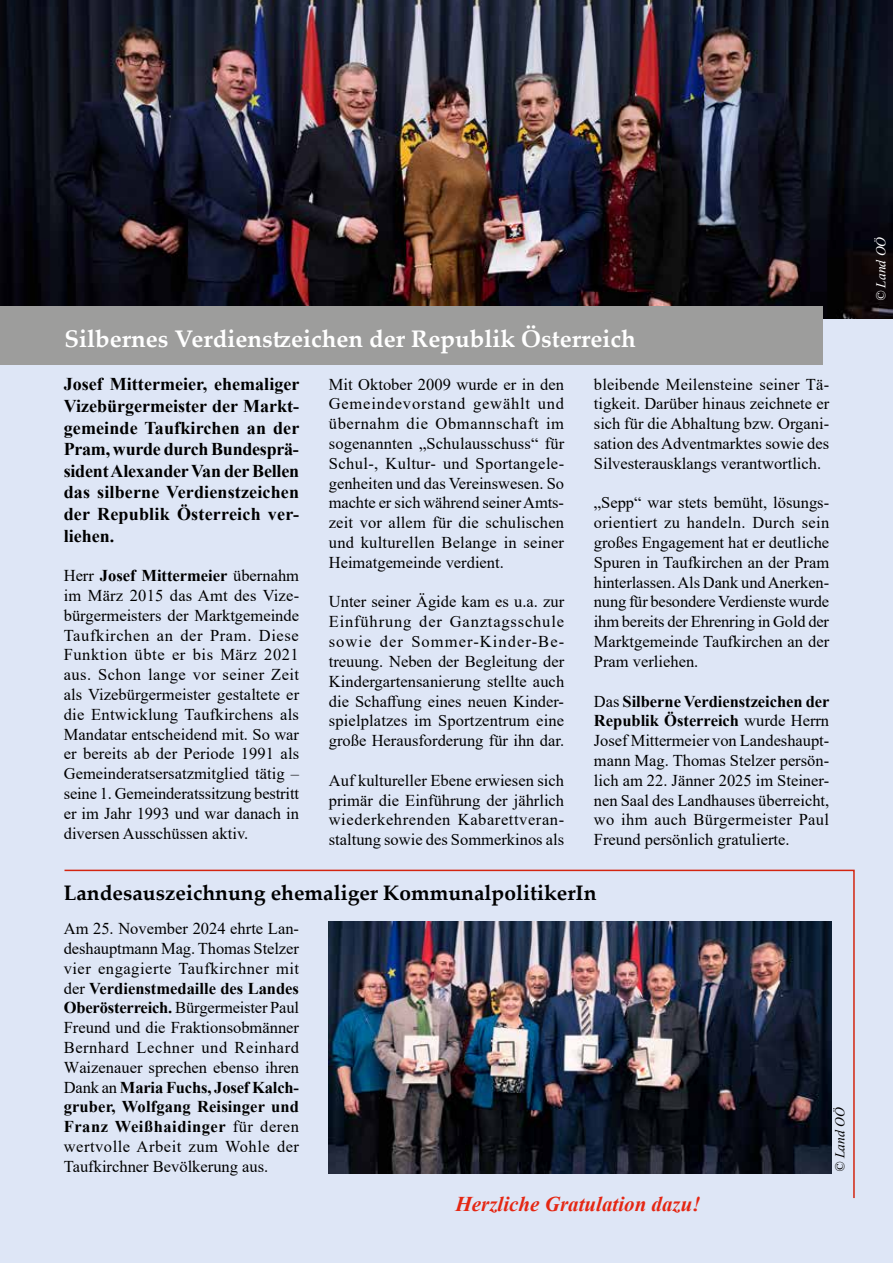
<style>
.page{position:relative;width:893px;height:1263px;background:#dee6f6}
.page>*{position:absolute;margin:0;border:0;box-sizing:border-box;transform-origin:0 0}
.t1{font:700 24px "Palatino Linotype";color:#fff}
.t2{font:700 21px "Palatino Linotype";color:#000}
.t3{font:italic 700 21px "Times New Roman";color:#e52713}
.t4{font:700 18px/21.6px "Times New Roman";letter-spacing:.01em;color:#000;text-align:justify}
.t5{font:16.5px/19.8px "Times New Roman";color:#000;text-align:justify}
.t6{font:italic 13.5px "Times New Roman";color:#fff}
.t7{font:italic 13.5px "Times New Roman";color:#000}
.s1{font-weight:700}
</style>
<div class="page">
<img style="left:0;top:0;width:893px;height:318px">
<img style="left:64px;top:869px;width:791px;height:329px">
<div style="left:0;top:307px;width:822px;height:58px;background:#9d9d9c"></div>
<h1 class="t1" style="left:64px;top:321px;width:573px">Silbernes Verdienstzeichen der Republik Österreich</h1>
<p class="t4" style="left:64px;top:373px;width:237px">Josef Mittermeier, ehemaliger Vizebürgermeister der Markt&shy;gemeinde Taufkirchen an der Pram, wurde durch Bundesprä&shy;sident Alexander Van der Bellen das silberne Verdienstzeichen der Republik Österreich ver&shy;liehen.</p>
<p class="t5" style="left:64px;top:565px;width:237px">Herr <span class="s1">Josef Mittermeier</span> übernahm im März 2015 das Amt des Vize&shy;bürgermeisters der Marktgemeinde Taufkirchen an der Pram. Diese Funktion übte er bis März 2021 aus. Schon lange vor seiner Zeit als Vizebürgermeister gestaltete er die Entwicklung Taufkirchens als Mandatar entscheidend mit. So war er bereits ab der Periode 1991 als Gemeinderatsersatzmitglied tätig – seine 1. Gemeinderatssitzung bestritt er im Jahr 1993 und war danach in diversen Ausschüssen aktiv.</p>
<p class="t5" style="left:329px;top:374px;width:237px">Mit Oktober 2009 wurde er in den Gemeindevorstand gewählt und übernahm die Obmannschaft im sogenannten „Schulausschuss“ für Schul-, Kultur- und Sportangele&shy;genheiten und das Vereinswesen. So machte er sich während seiner Amts&shy;zeit vor allem für die schulischen und kulturellen Belange in seiner Heimatgemeinde verdient.</p>
<p class="t5" style="left:329px;top:591px;width:237px">Unter seiner Ägide kam es u.a. zur Einführung der Ganztagsschule sowie der Sommer-Kinder-Be&shy;treuung. Neben der Begleitung der Kindergartensanierung stellte auch die Schaffung eines neuen Kinder&shy;spielplatzes im Sportzentrum eine große Herausforderung für ihn dar.</p>
<p class="t5" style="left:329px;top:770px;width:237px">Auf kultureller Ebene erwiesen sich primär die Einführung der jährlich wiederkehrenden Kabarettveran&shy;staltung sowie des Sommerkinos als</p>
<p class="t5" style="left:594px;top:374px;width:237px">bleibende Meilensteine seiner Tä&shy;tigkeit. Darüber hinaus zeichnete er sich für die Abhaltung bzw. Organi&shy;sation des Adventmarktes sowie des Silvesterausklangs verantwortlich.</p>
<p class="t5" style="left:594px;top:492px;width:237px">„Sepp“ war stets bemüht, lösungs&shy;orientiert zu handeln. Durch sein großes Engagement hat er deutliche Spuren in Taufkirchen an der Pram hinterlassen. Als Dank und Anerken&shy;nung für besondere Verdienste wurde ihm bereits der Ehrenring in Gold der Marktgemeinde Taufkirchen an der Pram verliehen.</p>
<p class="t5" style="left:594px;top:690px;width:237px">Das <span class="s1">Silberne Verdienstzeichen der Republik Österreich</span> wurde Herrn Josef Mittermeier von Landeshaupt&shy;mann Mag. Thomas Stelzer persön&shy;lich am 22. Jänner 2025 im Steiner&shy;nen Saal des Landhauses überreicht, wo ihm auch Bürgermeister Paul Freund persönlich gratulierte.</p>
<p class="t2" style="left:64px;top:878px;width:534px">Landesauszeichnung ehemaliger KommunalpolitikerIn</p>
<p class="t5" style="left:64px;top:918px;width:237px">Am 25. November 2024 ehrte Lan&shy;deshauptmann Mag. Thomas Stelzer vier engagierte Taufkirchner mit der <span class="s1">Verdienstmedaille des Landes Oberösterreich.</span> Bürgermeister Paul Freund und die Fraktionsobmänner Bernhard Lechner und Reinhard Waizenauer sprechen ebenso ihren Dank an <span class="s1">Maria Fuchs, Josef Kalch&shy;gruber, Wolfgang Reisinger und Franz Weißhaidinger</span> für deren wertvolle Arbeit zum Wohle der Taufkirchner Bevölkerung aus.</p>
<p class="t3" style="left:456px;top:1189px;width:247px">Herzliche Gratulation dazu!</p>
<p class="t7" style="left:831px;top:1172px;width:66px;rotate:-90deg">© Land OÖ</p>
<p class="t6" style="left:871px;top:301px;width:66px;rotate:-90deg">© Land OÖ</p>
</div>
